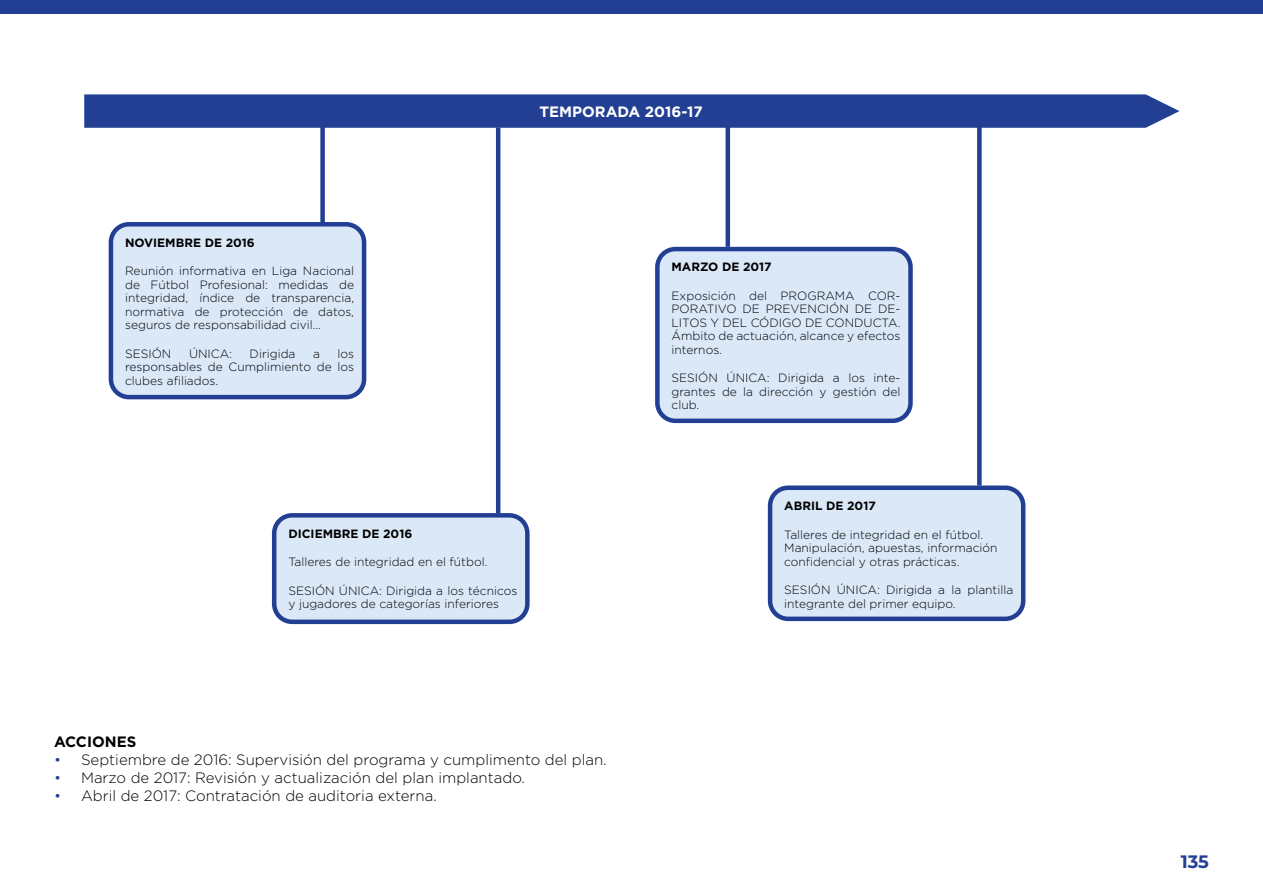
<style>
.page{position:relative;width:1263px;height:893px;background:#fff}
.page>*{position:absolute;margin:0;border:0;box-sizing:border-box;transform-origin:0 0}
.t1{font:700 18px "Montserrat";color:#223f94}
.t2{font:300 15px "Gotham";color:#000}
.t3{font:700 15px "Gotham";color:#fff}
.t4{font:700 15px "Gotham";color:#000}
.t5{font:300 12px/13.5px "Gotham";color:#000;text-align:justify}
.t6{font:700 12px "Gotham";color:#000}
.s1{color:#223f94}
</style>
<div class="page">
<svg style="left:84px;top:94px;width:1095px;height:34px;background:#294597"></svg>
<div style="left:111px;top:224px;width:253px;height:173px;background:#dbe8f8;border-radius:18px"></div>
<div style="left:109px;top:222px;width:257px;height:177px;border:4px solid #223f94;border-radius:18px"></div>
<div style="left:274px;top:515px;width:253px;height:107px;background:#dbe8f8;border-radius:18px"></div>
<div style="left:272px;top:513px;width:258px;height:111px;border:4px solid #223f94;border-radius:18px"></div>
<div style="left:770px;top:488px;width:253px;height:131px;background:#dbe8f8;border-radius:18px"></div>
<div style="left:768px;top:485px;width:257px;height:136px;border:4px solid #223f94;border-radius:18px"></div>
<div style="left:657px;top:249px;width:253px;height:172px;background:#dbe8f8;border-radius:18px"></div>
<div style="left:655px;top:247px;width:258px;height:176px;border:4px solid #223f94;border-radius:18px"></div>
<div style="left:320px;top:119px;width:5px;height:107px;background:#223f94"></div>
<div style="left:725px;top:124px;width:5px;height:123px;background:#223f94"></div>
<div style="left:977px;top:119px;width:5px;height:367px;background:#223f94"></div>
<hr style="left:496px;top:128px;width:4px;height:385px;background:#223f94">
<div style="left:0;top:0;width:1263px;height:14px;background:#223f94"></div>
<p class="t3" style="left:539px;top:102px;width:165px">TEMPORADA 2016-17</p>
<p class="t6" style="left:125px;top:234px;width:131px">NOVIEMBRE DE 2016</p>
<p class="t5" style="left:125px;top:264px;width:230px">Reunión informativa en Liga Nacional de Fútbol Profesional: medidas de integridad, índice de transparencia, normativa de protección de datos, seguros de responsabilidad civil…</p>
<p class="t5" style="left:125px;top:346px;width:48px">SESIÓN</p>
<p class="t5" style="left:189px;top:346px;width:45px">ÚNICA:</p>
<p class="t5" style="left:250px;top:346px;width:47px">Dirigida</p>
<p class="t5" style="left:313px;top:346px;width:8px">a</p>
<p class="t5" style="left:125px;top:346px;width:230px;text-indent:212px">los responsables de Cumplimiento de los clubes afiliados.</p>
<p class="t6" style="left:288px;top:525px;width:125px">DICIEMBRE DE 2016</p>
<p class="t5" style="left:288px;top:555px;width:201px">Talleres de integridad en el fútbol.</p>
<p class="t5" style="left:288px;top:583px;width:230px">SESIÓN ÚNICA: Dirigida a los técnicos y jugadores de categorías inferiores</p>
<p class="t6" style="left:671px;top:259px;width:102px">MARZO DE 2017</p>
<p class="t5" style="left:671px;top:289px;width:230px">Exposición del PROGRAMA COR-PORATIVO DE PREVENCIÓN DE DE-LITOS Y DEL CÓDIGO DE CONDUCTA.<br>Ámbito de actuación, alcance y efectos internos.</p>
<p class="t5" style="left:671px;top:371px;width:230px">SESIÓN ÚNICA: Dirigida a los inte&shy;grantes de la dirección y gestión del club.</p>
<p class="t6" style="left:784px;top:498px;width:93px">ABRIL DE 2017</p>
<p class="t5" style="left:784px;top:527px;width:215px;text-align:left">Talleres de integridad en el fútbol.<br>Manipulación, apuestas, información confidencial y otras prácticas.</p>
<p class="t5" style="left:784px;top:583px;width:230px">SESIÓN ÚNICA: Dirigida a la plantilla integrante del primer equipo.</p>
<p class="t4" style="left:54px;top:732px;width:84px">ACCIONES</p>
<p class="t2" style="left:54px;top:750px;width:554px"><span class="s1">•</span> Septiembre de 2016: Supervisión del programa y cumplimento del plan.</p>
<p class="t2" style="left:54px;top:768px;width:473px"><span class="s1">•</span> Marzo de 2017: Revisión y actualización del plan implantado.</p>
<p class="t2" style="left:54px;top:786px;width:384px"><span class="s1">•</span> Abril de 2017: Contratación de auditoria externa.</p>
<h1 class="t1" style="left:1181px;top:848px;width:30px">135</h1>
</div>
